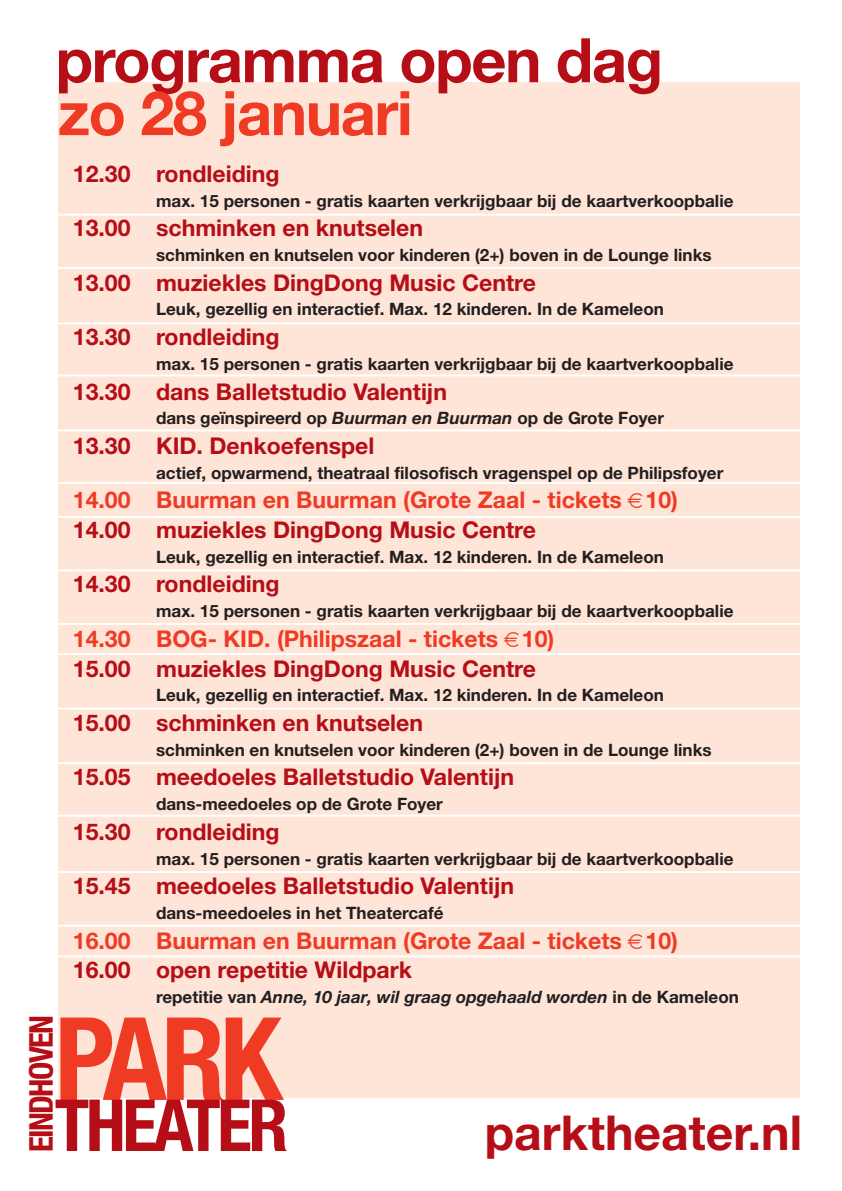
<style>
.page{position:relative;width:842px;height:1191px;background:#fff}
.page>*{position:absolute;margin:0;border:0;box-sizing:border-box;transform-origin:0 0}
.t1{font:700 condensed 115.3px "Helvetica Neue";color:#ef3a24}
.t2{font:700 condensed 71.9px "Helvetica Neue";letter-spacing:-.05em;color:#b50e16}
.t3{font:700 61.5px "Helvetica Neue";letter-spacing:-.02em;color:#b50e16}
.t4{font:700 61.5px "Helvetica Neue";letter-spacing:-.02em;color:#ef3a24}
.t5{font:700 48.2px "Helvetica Neue";color:#b50e16}
.t6{font:700 condensed 32.8px "Helvetica Neue";letter-spacing:-.05em;color:#b50e16}
.t7{font:700 23.1px "Helvetica Neue";color:#b50e16}
.t8{font:700 23.1px "Helvetica Neue";color:#ef3a24}
.t9{font:700 17.1px "Helvetica Neue";color:#231f20}
.t10{font:italic 700 17.1px "Helvetica Neue";color:#231f20}
.s1{font-style:italic}
.s2{font-style:normal}
</style>
<div class="page">
<div style="left:59px;top:83px;width:741px;height:1015px;background:#fee5d8"></div>
<hr style="left:50px;top:214px;width:782px;height:2px;background:#fff">
<hr style="left:50px;top:267px;width:782px;height:2px;background:#fff">
<hr style="left:50px;top:322px;width:782px;height:2px;background:#fff">
<hr style="left:50px;top:374px;width:782px;height:2px;background:#fff">
<hr style="left:50px;top:429px;width:782px;height:2px;background:#fff">
<hr style="left:50px;top:482px;width:782px;height:2px;background:#fff">
<hr style="left:50px;top:516px;width:782px;height:2px;background:#fff">
<hr style="left:50px;top:569px;width:782px;height:2px;background:#fff">
<hr style="left:50px;top:623px;width:782px;height:2px;background:#fff">
<hr style="left:50px;top:653px;width:782px;height:2px;background:#fff">
<hr style="left:50px;top:707px;width:782px;height:2px;background:#fff">
<hr style="left:50px;top:762px;width:782px;height:2px;background:#fff">
<hr style="left:50px;top:814px;width:782px;height:2px;background:#fff">
<hr style="left:50px;top:871px;width:782px;height:2px;background:#fff">
<hr style="left:50px;top:924px;width:782px;height:2px;background:#fff">
<hr style="left:50px;top:955px;width:782px;height:2px;background:#fff">
<h3 class="t3" style="left:56px;top:38px;width:609px">programma open dag</h3>
<h3 class="t4" style="left:58px;top:91px;width:356px">zo 28 januari</h3>
<h3 class="t7" style="left:73px;top:165px;width:208px">12.30 rondleiding</h3>
<p class="t9" style="left:156px;top:194px;width:579px">max. 15 personen - gratis kaarten verkrijgbaar bij de kaartverkoopbalie</p>
<h3 class="t7" style="left:73px;top:220px;width:352px">13.00 schminken en knutselen</h3>
<p class="t9" style="left:156px;top:249px;width:557px">schminken en knutselen voor kinderen (2+) boven in de Lounge links</p>
<h3 class="t7" style="left:73px;top:274px;width:465px">13.00 muziekles DingDong Music Centre</h3>
<p class="t9" style="left:156px;top:303px;width:509px">Leuk, gezellig en interactief. Max. 12 kinderen. In de Kameleon</p>
<h3 class="t7" style="left:73px;top:329px;width:208px">13.30 rondleiding</h3>
<p class="t9" style="left:156px;top:357px;width:579px">max. 15 personen - gratis kaarten verkrijgbaar bij de kaartverkoopbalie</p>
<h3 class="t7" style="left:73px;top:383px;width:376px">13.30 dans Balletstudio Valentijn</h3>
<p class="t9" style="left:156px;top:412px;width:509px">dans geïnspireerd op <span class="s1">Buurman en Buurman</span> op de Grote Foyer</p>
<h3 class="t7" style="left:73px;top:437px;width:303px">13.30 KID. Denkoefenspel</h3>
<p class="t9" style="left:156px;top:466px;width:569px">actief, opwarmend, theatraal filosofisch vragenspel op de Philipsfoyer</p>
<h3 class="t8" style="left:73px;top:492px;width:607px">14.00 Buurman en Buurman (Grote Zaal - tickets 10)</h3>
<h3 class="t7" style="left:73px;top:521px;width:465px">14.00 muziekles DingDong Music Centre</h3>
<p class="t9" style="left:156px;top:550px;width:509px">Leuk, gezellig en interactief. Max. 12 kinderen. In de Kameleon</p>
<h3 class="t7" style="left:73px;top:576px;width:208px">14.30 rondleiding</h3>
<p class="t9" style="left:156px;top:605px;width:579px">max. 15 personen - gratis kaarten verkrijgbaar bij de kaartverkoopbalie</p>
<h3 class="t8" style="left:73px;top:630px;width:483px">14.30 BOG- KID. (Philipszaal - tickets 10)</h3>
<h3 class="t7" style="left:73px;top:660px;width:465px">15.00 muziekles DingDong Music Centre</h3>
<p class="t9" style="left:156px;top:689px;width:509px">Leuk, gezellig en interactief. Max. 12 kinderen. In de Kameleon</p>
<h3 class="t7" style="left:73px;top:714px;width:352px">15.00 schminken en knutselen</h3>
<p class="t9" style="left:156px;top:743px;width:557px">schminken en knutselen voor kinderen (2+) boven in de Lounge links</p>
<h3 class="t7" style="left:73px;top:769px;width:443px">15.05 meedoeles Balletstudio Valentijn</h3>
<p class="t9" style="left:156px;top:798px;width:288px">dans-meedoeles op de Grote Foyer</p>
<h3 class="t7" style="left:73px;top:823px;width:208px">15.30 rondleiding</h3>
<p class="t9" style="left:156px;top:852px;width:579px">max. 15 personen - gratis kaarten verkrijgbaar bij de kaartverkoopbalie</p>
<h3 class="t7" style="left:73px;top:877px;width:443px">15.45 meedoeles Balletstudio Valentijn</h3>
<p class="t9" style="left:156px;top:906px;width:289px">dans-meedoeles in het Theatercafé</p>
<h3 class="t8" style="left:73px;top:932px;width:607px">16.00 Buurman en Buurman (Grote Zaal - tickets 10)</h3>
<h3 class="t7" style="left:73px;top:961px;width:341px">16.00 open repetitie Wildpark</h3>
<p class="t10" style="left:156px;top:990px;width:584px"><span class="s2">repetitie van</span> Anne, 10 jaar, wil graag opgehaald worden <span class="s2">in de Kameleon</span></p>
<h1 class="t1" style="left:55px;top:1017px;width:229px">PARK</h1>
<h3 class="t6" style="left:29px;top:1152px;width:139px;rotate:-90deg">EINDHOVEN</h3>
<h2 class="t2" style="left:55px;top:1099px;width:235px">THEATER</h2>
<h3 class="t5" style="left:485px;top:1115px;width:319px">parktheater.nl</h3>
</div>
